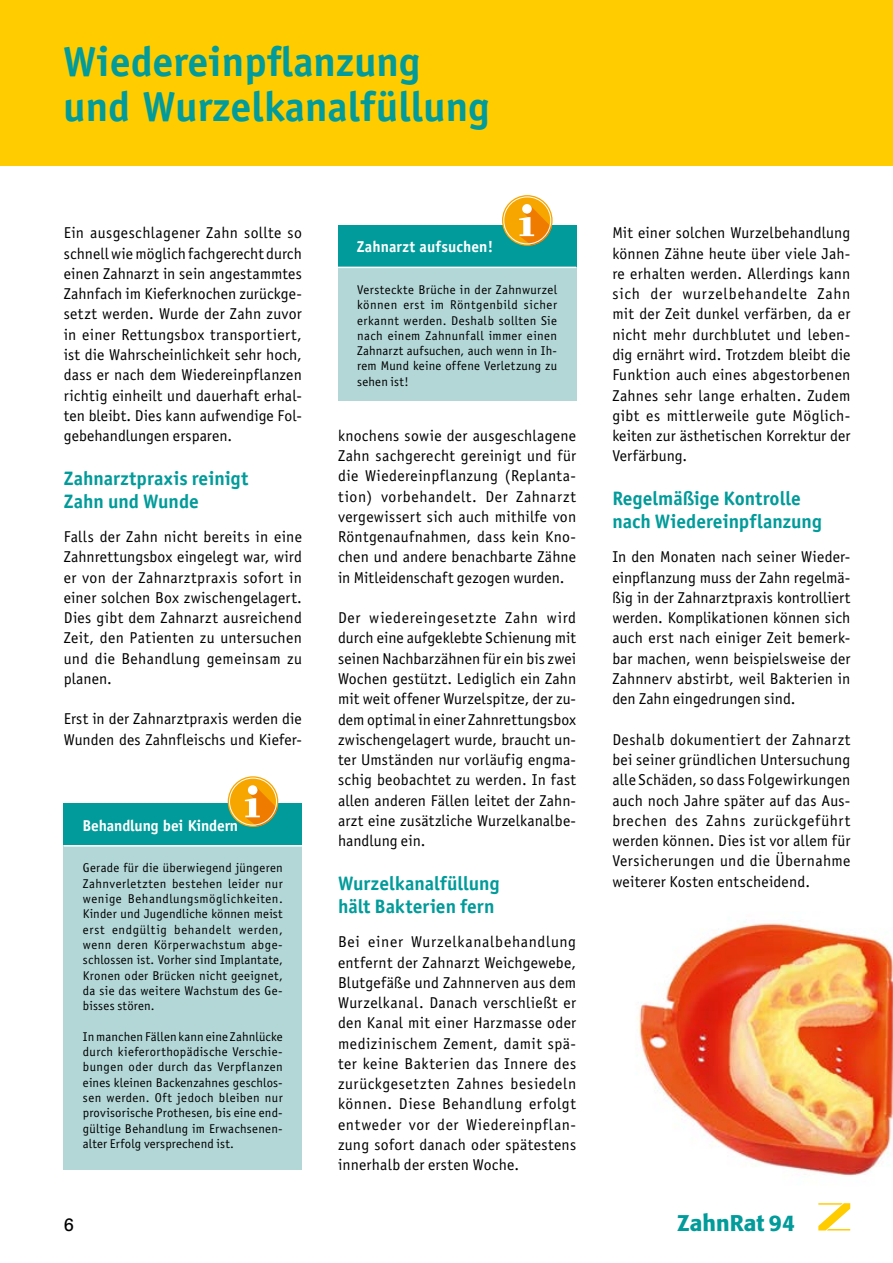
<style>
.page{position:relative;width:893px;height:1263px;background:#fff}
.page>*{position:absolute;margin:0;border:0;box-sizing:border-box;transform-origin:0 0}
.t1{font:700 42px/45px "Officina Sans";color:#009b9a}
.t2{font:500 22.5px "Formata";color:#009b9a}
.t3{font:700 19.5px/23.4px "Officina Sans";color:#009b9a}
.t4{font:18px "Univers";color:#000}
.t5{font:15.75px/20.2px "Officina Sans";letter-spacing:.01em;color:#000;text-align:justify}
.t6{font:700 15.75px "Officina Sans";letter-spacing:-.01em;color:#fff}
.t7{font:12.75px/15.3px "Officina Sans";letter-spacing:.02em;color:#000;text-align:justify}
</style>
<div class="page">
<img style="left:636px;top:921px;width:257px;height:255px">
<div style="left:0;top:0;width:893px;height:166px;background:#fc0"></div>
<svg style="left:818px;top:1203px;width:32px;height:27px"></svg>
<div style="left:64px;top:803px;width:238px;height:43px;background:#009b9a"></div>
<div style="left:64px;top:846px;width:238px;height:324px;background:#b3d7d7"></div>
<hr style="left:64px;top:845px;width:238px;height:1px;background:#fff">
<svg style="left:228px;top:776px;width:50px;height:51px"></svg>
<svg style="left:245px;top:785px;width:32px;height:41px"></svg>
<div style="left:229px;top:778px;width:48px;height:47px;border:1px solid #fff;border-radius:50%"></div>
<div style="left:338px;top:225px;width:238px;height:42px;background:#009b9a"></div>
<div style="left:338px;top:267px;width:238px;height:134px;background:#b3d7d7"></div>
<hr style="left:338px;top:267px;width:238px;height:1px;background:#fff">
<svg style="left:502px;top:195px;width:51px;height:51px"></svg>
<svg style="left:519px;top:204px;width:33px;height:41px"></svg>
<div style="left:504px;top:197px;width:47px;height:47px;border:1px solid #fff;border-radius:50%"></div>
<h1 class="t1" style="left:63px;top:38px;width:428px">Wiedereinpflanzung und Wurzelkanalfüllung</h1>
<p class="t5" style="left:64px;top:223px;width:240px">Ein ausgeschlagener Zahn sollte so schnell wie möglich fachgerecht durch einen Zahnarzt in sein angestammtes Zahnfach im Kieferknochen zurückge&shy;setzt werden. Wurde der Zahn zuvor in einer Rettungsbox transportiert, ist die Wahrscheinlichkeit sehr hoch, dass er nach dem Wiedereinpflanzen richtig einheilt und dauerhaft erhal&shy;ten bleibt. Dies kann aufwendige Fol&shy;gebehandlungen ersparen.</p>
<p class="t3" style="left:64px;top:466px;width:186px">Zahnarztpraxis reinigt<br>Zahn und Wunde</p>
<p class="t5" style="left:64px;top:527px;width:240px">Falls der Zahn nicht bereits in eine Zahnrettungsbox eingelegt war, wird er von der Zahnarztpraxis sofort in einer solchen Box zwischengelagert.<br>Dies gibt dem Zahnarzt ausreichend Zeit, den Patienten zu untersuchen und die Behandlung gemeinsam zu planen.</p>
<p class="t5" style="left:64px;top:709px;width:240px">Erst in der Zahnarztpraxis werden die<br>Wunden des Zahnfleischs und Kiefer-</p>
<p class="t6" style="left:83px;top:815px;width:157px">Behandlung bei Kindern</p>
<p class="t7" style="left:83px;top:860px;width:201px">Gerade für die überwiegend jüngeren Zahnverletzten bestehen leider nur wenige Behandlungsmöglichkeiten.<br>Kinder und Jugendliche können meist erst endgültig behandelt werden, wenn deren Körperwachstum abge&shy;schlossen ist. Vorher sind Implantate, Kronen oder Brücken nicht geeignet, da sie das weitere Wachstum des Ge&shy;bisses stören.</p>
<p class="t7" style="left:83px;top:1029px;width:201px">In manchen Fällen kann eine Zahnlücke durch kieferorthopädische Verschie&shy;bungen oder durch das Verpflanzen eines kleinen Backenzahnes geschlos&shy;sen werden. Oft jedoch bleiben nur provisorische Prothesen, bis eine end&shy;gültige Behandlung im Erwachsenen&shy;alter Erfolg versprechend ist.</p>
<p class="t6" style="left:357px;top:237px;width:138px">Zahnarzt aufsuchen!</p>
<p class="t7" style="left:357px;top:282px;width:201px">Versteckte Brüche in der Zahnwurzel können erst im Röntgenbild sicher erkannt werden. Deshalb sollten Sie nach einem Zahnunfall immer einen Zahnarzt aufsuchen, auch wenn in Ih&shy;rem Mund keine offene Verletzung zu sehen ist!</p>
<p class="t5" style="left:338px;top:425px;width:240px">knochens sowie der ausgeschlagene Zahn sachgerecht gereinigt und für die Wiedereinpflanzung (Replanta&shy;tion) vorbehandelt. Der Zahnarzt vergewissert sich auch mithilfe von Röntgenaufnahmen, dass kein Kno&shy;chen und andere benachbarte Zähne in Mitleidenschaft gezogen wurden.</p>
<p class="t5" style="left:338px;top:608px;width:240px">Der wiedereingesetzte Zahn wird durch eine aufgeklebte Schienung mit seinen Nachbarzähnen für ein bis zwei Wochen gestützt. Lediglich ein Zahn mit weit offener Wurzelspitze, der zu&shy;dem optimal in einer Zahnrettungsbox zwischengelagert wurde, braucht un&shy;ter Umständen nur vorläufig engma&shy;schig beobachtet zu werden. In fast allen anderen Fällen leitet der Zahn&shy;arzt eine zusätzliche Wurzelkanalbe&shy;handlung ein.</p>
<p class="t3" style="left:338px;top:871px;width:163px">Wurzelkanalfüllung hält Bakterien fern</p>
<p class="t5" style="left:338px;top:932px;width:240px">Bei einer Wurzelkanalbehandlung entfernt der Zahnarzt Weichgewebe, Blutgefäße und Zahnnerven aus dem Wurzelkanal. Danach verschließt er den Kanal mit einer Harzmasse oder medizinischem Zement, damit spä&shy;ter keine Bakterien das Innere des zurückgesetzten Zahnes besiedeln können. Diese Behandlung erfolgt entweder vor der Wiedereinpflan&shy;zung sofort danach oder spätestens innerhalb der ersten Woche.</p>
<p class="t5" style="left:612px;top:223px;width:240px">Mit einer solchen Wurzelbehandlung können Zähne heute über viele Jah&shy;re erhalten werden. Allerdings kann sich der wurzelbehandelte Zahn mit der Zeit dunkel verfärben, da er nicht mehr durchblutet und leben&shy;dig ernährt wird. Trotzdem bleibt die Funktion auch eines abgestorbenen Zahnes sehr lange erhalten. Zudem gibt es mittlerweile gute Möglich&shy;keiten zur ästhetischen Korrektur der Verfärbung.</p>
<p class="t3" style="left:612px;top:486px;width:211px">Regelmäßige Kontrolle nach Wiedereinpflanzung</p>
<p class="t5" style="left:612px;top:547px;width:240px">In den Monaten nach seiner Wieder&shy;einpflanzung muss der Zahn regelmä&shy;ßig in der Zahnarztpraxis kontrolliert werden. Komplikationen können sich auch erst nach einiger Zeit bemerk&shy;bar machen, wenn beispielsweise der Zahnnerv abstirbt, weil Bakterien in den Zahn eingedrungen sind.</p>
<p class="t5" style="left:612px;top:729px;width:240px">Deshalb dokumentiert der Zahnarzt bei seiner gründlichen Untersuchung alle Schäden, so dass Folgewirkungen auch noch Jahre später auf das Aus&shy;brechen des Zahns zurückgeführt werden können. Dies ist vor allem für Versicherungen und die Übernahme weiterer Kosten entscheidend.</p>
<p class="t4" style="left:64px;top:1213px;width:12px">6</p>
<h2 class="t2" style="left:677px;top:1209px;width:119px">ZahnRat 94</h2>
</div>
